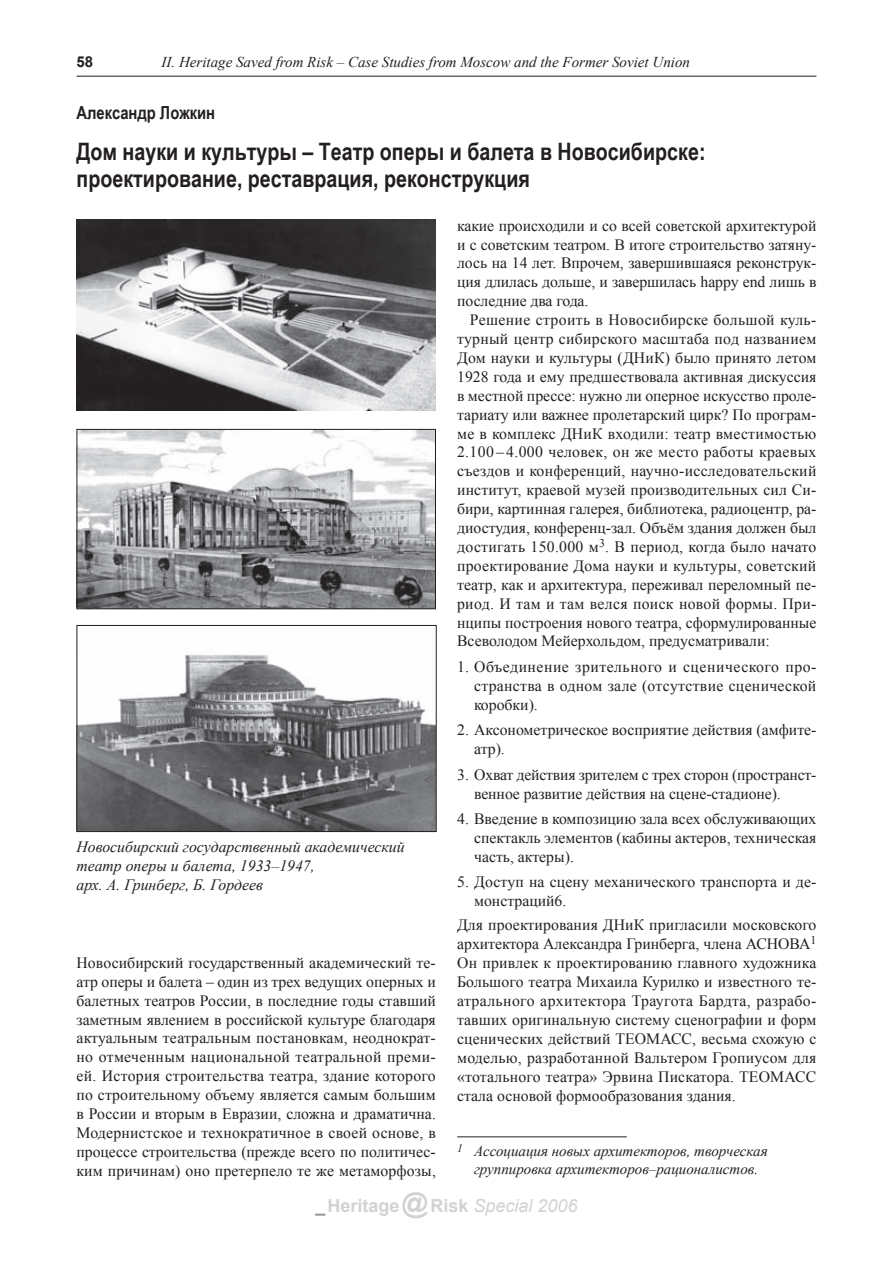
<style>
.page{position:relative;width:893px;height:1263px;background:#fff}
.page>*{position:absolute;margin:0;border:0;box-sizing:border-box;transform-origin:0 0}
.t1{font:700 24px/27px "Arial Narrow";color:#231f20}
.t2{font:700 18px "Arial";color:#d1d2d4}
.t3{font:700 18px "Arial Narrow";color:#231f20}
.t4{font:15.75px/18.9px "Times New Roman";color:#231f20;text-align:justify}
.t5{font:italic 15.75px/18.9px "Times New Roman";color:#231f20}
.t6{font:italic 15px/18px "Times New Roman";color:#231f20;text-align:center}
.t7{font:700 15px "Arial";color:#231f20}
.t8{font:11.85px "Times New Roman";color:#231f20}
.s1{color:#939598}
.s2{font-size:27px}
.s3{font-weight:400;font-style:italic}
</style>
<div class="page">
<hr style="left:77px;top:76px;width:739px;height:1px;background:#231f20">
<hr style="left:457px;top:1136px;width:170px;height:1px;background:#231f20">
<img style="left:79px;top:654px;width:356px;height:176px">
<div style="left:77px;top:625px;width:360px;height:207px;border:1px solid #231f20"></div>
<img style="left:79px;top:431px;width:355px;height:176px">
<div style="left:77px;top:429px;width:359px;height:180px;border:1px solid #231f20"></div>
<img style="left:77px;top:220px;width:359px;height:190px">
<p class="t7" style="left:77px;top:52px;width:18px">58</p>
<p class="t6" style="left:162px;top:52px;width:530px">II. Heritage Saved from Risk – Case Studies from Moscow and the Former Soviet Union</p>
<p class="t3" style="left:77px;top:99px;width:140px">Александр Ложкин</p>
<h1 class="t1" style="left:77px;top:136px;width:630px">Дом науки и культуры – Театр оперы и балета в Новосибирске: проектирование, реставрация, реконструкция</h1>
<p class="t5" style="left:77px;top:837px;width:330px">Новосибирский государственный академический театр оперы и балета, 1933–1947,<br>арх. А. Гринберг, Б. Гордеев</p>
<p class="t4" style="left:77px;top:953px;width:361px">Новосибирский государственный академический те&shy;атр оперы и балета – один из трех ведущих оперных и балетных театров России, в последние годы ставший заметным явлением в российской культуре благодаря актуальным театральным постановкам, неоднократ&shy;но отмеченным национальной театральной преми&shy;ей. История строительства театра, здание которого по строительному объему является самым большим в России и вторым в Евразии, сложна и драматична.<br>Модернистское и технократичное в своей основе, в процессе строительства (прежде всего по политичес&shy;ким причинам) оно претерпело те же метаморфозы,</p>
<p class="t4" style="left:457px;top:216px;width:361px">какие происходили и со всей советской архитектурой и с советским театром. В итоге строительство затяну&shy;лось на 14 лет. Впрочем, завершившаяся реконструк&shy;ция длилась дольше, и завершилась happy end лишь в последние два года.</p>
<p class="t4" style="left:457px;top:310px;width:361px;text-indent:13px">Решение строить в Новосибирске большой куль&shy;турный центр сибирского масштаба под названием Дом науки и культуры (ДНиК) было принято летом 1928 года и ему предшествовала активная дискуссия в местной прессе: нужно ли оперное искусство проле&shy;тариату или важнее пролетарский цирк? По програм&shy;ме в комплекс ДНиК входили: театр вместимостью 2.100 – 4.000 человек, он же место работы краевых съездов и конференций, научно‑исследовательский институт, краевой музей производительных сил Си&shy;бири, картинная галерея, библиотека, радиоцентр, ра&shy;диостудия, конференц-зал. Объём здания должен был достигать 150.000 м<sup>3</sup>. В период, когда было начато проектирование Дома науки и культуры, советский театр, как и архитектура, переживал переломный пе&shy;риод. И там и там велся поиск новой формы. При&shy;нципы построения нового театра, сформулированные Всеволодом Мейерхольдом, предусматривали:</p>
<p class="t4" style="left:474px;top:657px;width:344px;text-indent:-17px">1. Объединение зрительного и сценического про&shy;странства в одном зале (отсутствие сценической коробки).</p>
<p class="t4" style="left:474px;top:720px;width:344px;text-indent:-17px">2. Аксонометрическое восприятие действия (амфите&shy;атр).</p>
<p class="t4" style="left:474px;top:765px;width:344px;text-indent:-17px">3. Охват действия зрителем с трех сторон (пространст&shy;венное развитие действия на сцене-стадионе).</p>
<p class="t4" style="left:474px;top:809px;width:344px;text-indent:-17px">4. В ведение в композицию зала всех обслуживающих спектакль элементов (кабины актеров, техническая часть, актеры).</p>
<p class="t4" style="left:474px;top:872px;width:344px;text-indent:-17px">5. Доступ на сцену механического транспорта и де&shy;монстраций6.</p>
<p class="t4" style="left:457px;top:915px;width:361px">Для проектирования ДНиК пригласили московского архитектора Александра Гринберга, члена АСНОВА</p>
<p class="t8" style="left:810px;top:932px;width:7px">1</p>
<p class="t4" style="left:457px;top:953px;width:361px">Он привлек к проектированию главного художника Большого театра Михаила Курилко и известного те&shy;атрального архитектора Траугота Бардта, разрабо&shy;тавших оригинальную систему сценографии и форм сценических действий ТЕОМАСС</p>
<p class="t4" style="left:457px;top:1029px;width:361px;text-align:left;text-indent:235px">, весьма схожую с моделью, разработанной Вальтером Гропиусом для «тотального театра» Эрвина Пискатора. ТЕОМАСС<br>стала основой формообразования здания.</p>
<p class="t6" style="left:457px;top:1142px;width:312px"><sup>1</sup> Ассоциация новых архитекторов, творческая группировка архитекторов–рационалистов.</p>
<p class="t2" style="left:315px;top:1194px;width:264px"><span class="s1">_</span> Heritage <span class="s2">@</span> Risk <span class="s3">Special 2006</span></p>
</div>
